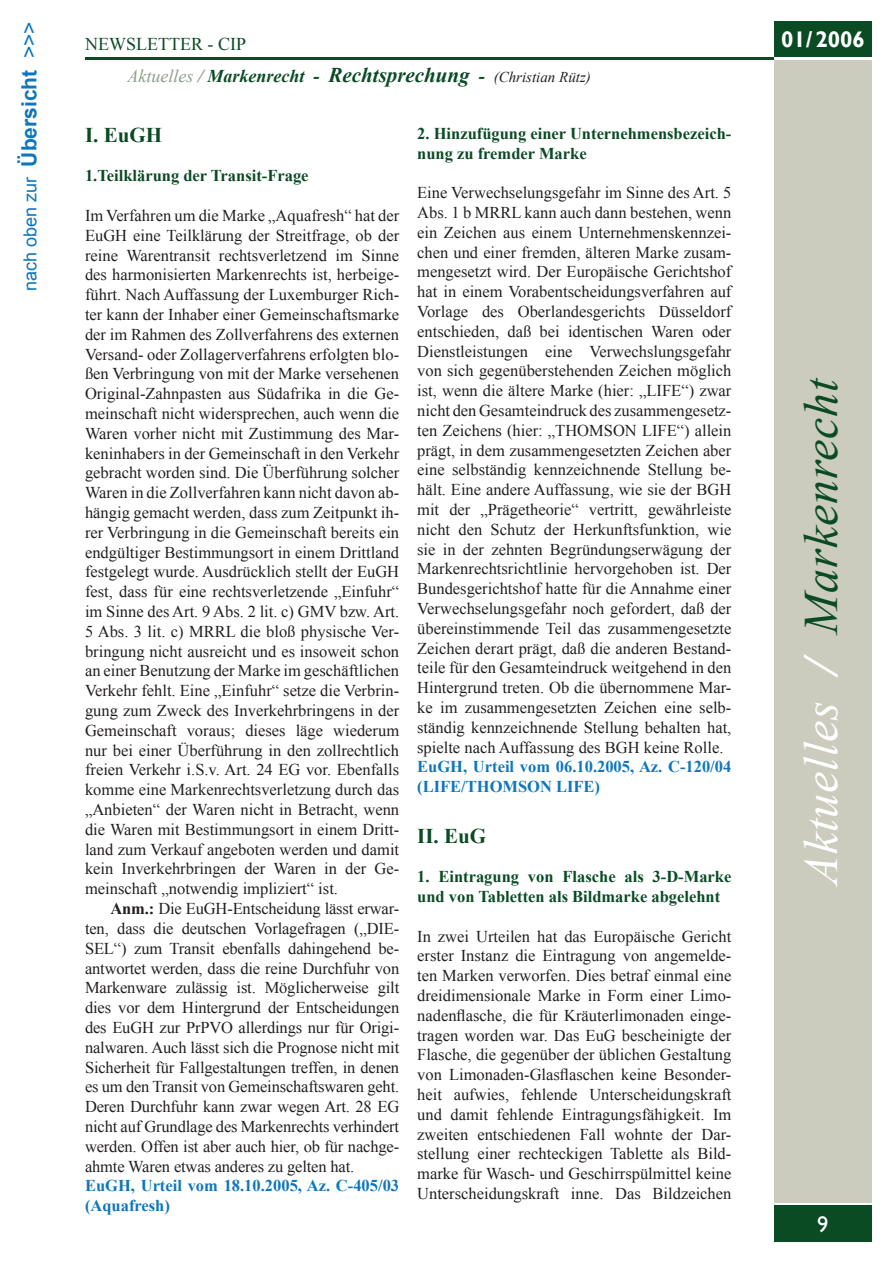
<style>
.page{position:relative;width:893px;height:1263px;background:#fff}
.page>*{position:absolute;margin:0;border:0;box-sizing:border-box;transform-origin:0 0}
.t1{font:italic 48px "Times New Roman";letter-spacing:.02em;color:#0a4b24}
.t2{font:700 22.5px "Gill Sans";color:#fff}
.t3{font:22.5px "Gill Sans";color:#fff}
.t4{font:700 21px "Times New Roman";color:#0a4b24}
.t5{font:18px "Arial";color:#0e76bd}
.t6{font:18px "Times New Roman";color:#0a4b24}
.t7{font:16.5px/19.8px "Times New Roman";color:#231f20;text-align:justify}
.t8{font:700 16.5px/19.8px "Times New Roman";color:#0a4b24}
.t9{font:700 16.5px/19.8px "Times New Roman";color:#0e76bd}
.t10{font:italic 15px "Times New Roman";color:#231f20}
.s1{font-weight:700;font-size:21px}
.s2{font-size:21px}
.s3{font-size:18px;color:#8c9d89}
.s4{font-weight:700;font-size:18px;color:#8c9d89}
.s5{font-weight:700;font-size:18px;color:#0a4b24}
.s6{font-weight:700;font-size:21px;color:#0a4b24}
.s7{font-weight:700}
.s8{color:#fff}
.s9{font-weight:700;color:#fff}
</style>
<div class="page">
<div style="left:774px;top:60px;width:98px;height:1143px;background:#cbccbe"></div>
<div style="left:774px;top:21px;width:98px;height:36px;background:#0a4b24"></div>
<div style="left:774px;top:1205px;width:98px;height:37px;background:#0a4b24"></div>
<hr style="left:85px;top:57px;width:689px;height:3px;background:#0a4b24">
<p class="t5" style="left:18px;top:291px;width:271px;rotate:-90deg">nach oben zur <span class="s1">Übersicht</span> <span class="s2">&gt;&gt;&gt;</span></p>
<p class="t6" style="left:85px;top:32px;width:162px">NEWSLETTER - CIP</p>
<p class="t10" style="left:128px;top:67px;width:465px"><span class="s3">Aktuelles</span> <span class="s4">/</span> <span class="s5">Markenrecht -</span> <span class="s6">Rechtsprechung</span> <span class="s5">-</span> (Christian Rütz)</p>
<p class="t4" style="left:85px;top:120px;width:79px">I. EuGH</p>
<p class="t8" style="left:85px;top:166px;width:225px">1.Teilklärung der Transit-Frage</p>
<p class="t7" style="left:85px;top:205px;width:316px">Im Verfahren um die Marke „Aquafresh“ hat der EuGH eine Teilklärung der Streitfrage, ob der reine Warentransit rechtsverletzend im Sinne des harmonisierten Markenrechts ist, herbeige&shy;führt. Nach Auffassung der Luxemburger Rich&shy;ter kann der Inhaber einer Gemeinschaftsmarke der im Rahmen des Zollverfahrens des externen Versand- oder Zollagerverfahrens erfolgten blo&shy;ßen Verbringung von mit der Marke versehenen Original-Zahnpasten aus Südafrika in die Ge&shy;meinschaft nicht widersprechen, auch wenn die Waren vorher nicht mit Zustimmung des Mar&shy;keninhabers in der Gemeinschaft in den Verkehr gebracht worden sind. Die Überführung solcher Waren in die Zollverfahren kann nicht davon ab&shy;hängig gemacht werden, dass zum Zeitpunkt ih&shy;rer Verbringung in die Gemeinschaft bereits ein endgültiger Bestimmungsort in einem Drittland festgelegt wurde. Ausdrücklich stellt der EuGH fest, dass für eine rechtsverletzende „Einfuhr“ im Sinne des Art. 9 Abs. 2 lit. c) GMV bzw. Art.<br>5 Abs. 3 lit. c) MRRL die bloß physische Ver&shy;bringung nicht ausreicht und es insoweit schon an einer Benutzung der Marke im geschäftlichen Verkehr fehlt. Eine „Einfuhr“ setze die Verbrin&shy;gung zum Zweck des Inverkehrbringens in der Gemeinschaft voraus; dieses läge wiederum nur bei einer Überführung in den zollrechtlich freien Verkehr i.S.v. Art. 24 EG vor. Ebenfalls komme eine Markenrechtsverletzung durch das „Anbieten“ der Waren nicht in Betracht, wenn die Waren mit Bestimmungsort in einem Dritt&shy;land zum Verkauf angeboten werden und damit kein Inverkehrbringen der Waren in der Ge&shy;meinschaft „notwendig impliziert“ ist.</p>
<p class="t7" style="left:85px;top:898px;width:316px;text-indent:26px"><span class="s7">Anm.:</span> Die EuGH-Entscheidung lässt erwar&shy;ten, dass die deutschen Vorlagefragen („DIE-SEL“) zum Transit ebenfalls dahingehend be&shy;antwortet werden, dass die reine Durchfuhr von Markenware zulässig ist. Möglicherweise gilt dies vor dem Hintergrund der Entscheidungen des EuGH zur PrPVO allerdings nur für Origi&shy;nalwaren. Auch lässt sich die Prognose nicht mit Sicherheit für Fallgestaltungen treffen, in denen es um den Transit von Gemeinschaftswaren geht.<br>Deren Durchfuhr kann zwar wegen Art. 28 EG nicht auf Grundlage des Markenrechts verhindert werden. Offen ist aber auch hier, ob für nachge&shy;ahmte Waren etwas anderes zu gelten hat.</p>
<p class="t9" style="left:85px;top:1175px;width:316px">EuGH, Urteil vom 18.10.2005, Az. C-405/03 (Aquafresh)</p>
<p class="t8" style="left:417px;top:123px;width:316px">2. Hinzufügung einer Unternehmensbezeich&shy;nung zu fremder Marke</p>
<p class="t7" style="left:417px;top:182px;width:316px">Eine Verwechselungsgefahr im Sinne des Art. 5<br>Abs. 1 b MRRL kann auch dann bestehen, wenn ein Zeichen aus einem Unternehmenskennzei&shy;chen und einer fremden, älteren Marke zusam&shy;mengesetzt wird. Der Europäische Gerichtshof hat in einem Vorabentscheidungsverfahren auf Vorlage des Oberlandesgerichts Düsseldorf entschieden, daß bei identischen Waren oder Dienstleistungen eine Verwechslungsgefahr von sich gegenüberstehenden Zeichen möglich ist, wenn die ältere Marke (hier: „LIFE“) zwar nicht den Gesamteindruck des zusammengesetz&shy;ten Zeichens (hier: „THOMSON LIFE“) allein prägt, in dem zusammengesetzten Zeichen aber eine selbständig kennzeichnende Stellung be&shy;hält. Eine andere Auffassung, wie sie der BGH mit der „Prägetheorie“ vertritt, gewährleiste nicht den Schutz der Herkunftsfunktion, wie sie in der zehnten Begründungserwägung der Markenrechtsrichtlinie hervorgehoben ist. Der Bundesgerichtshof hatte für die Annahme einer Verwechselungsgefahr noch gefordert, daß der übereinstimmende Teil das zusammengesetzte Zeichen derart prägt, daß die anderen Bestand&shy;teile für den Gesamteindruck weitgehend in den Hintergrund treten. Ob die übernommene Mar&shy;ke im zusammengesetzten Zeichen eine selb&shy;ständig kennzeichnende Stellung behalten hat, spielte nach Auffassung des BGH keine Rolle.</p>
<p class="t9" style="left:417px;top:757px;width:316px">EuGH, Urteil vom 06.10.2005, Az. C-120/04 (LIFE/THOMSON LIFE)</p>
<p class="t4" style="left:417px;top:821px;width:70px">II. EuG</p>
<p class="t8" style="left:417px;top:866px;width:316px">1. Eintragung von Flasche als 3-D-Marke und von Tabletten als Bildmarke abgelehnt</p>
<p class="t7" style="left:417px;top:926px;width:316px">In zwei Urteilen hat das Europäische Gericht erster Instanz die Eintragung von angemelde&shy;ten Marken verworfen. Dies betraf einmal eine dreidimensionale Marke in Form einer Limo&shy;nadenflasche, die für Kräuterlimonaden einge&shy;tragen worden war. Das EuG bescheinigte der Flasche, die gegenüber der üblichen Gestaltung von Limonaden-Glasflaschen keine Besonder&shy;heit aufwies, fehlende Unterscheidungskraft und damit fehlende Eintragungsfähigkeit. Im zweiten entschiedenen Fall wohnte der Dar&shy;stellung einer rechteckigen Tablette als Bild&shy;marke für Wasch- und Geschirrspülmittel keine Unterscheidungskraft inne. Das Bildzeichen</p>
<h2 class="t2" style="left:781px;top:26px;width:85px">01/ 2006</h2>
<h1 class="t1" style="left:788px;top:885px;width:509px;rotate:-90deg"><span class="s8">Aktuelles</span> <span class="s9">/</span> Markenrecht</h1>
<h2 class="t3" style="left:817px;top:1211px;width:13px">9</h2>
</div>
